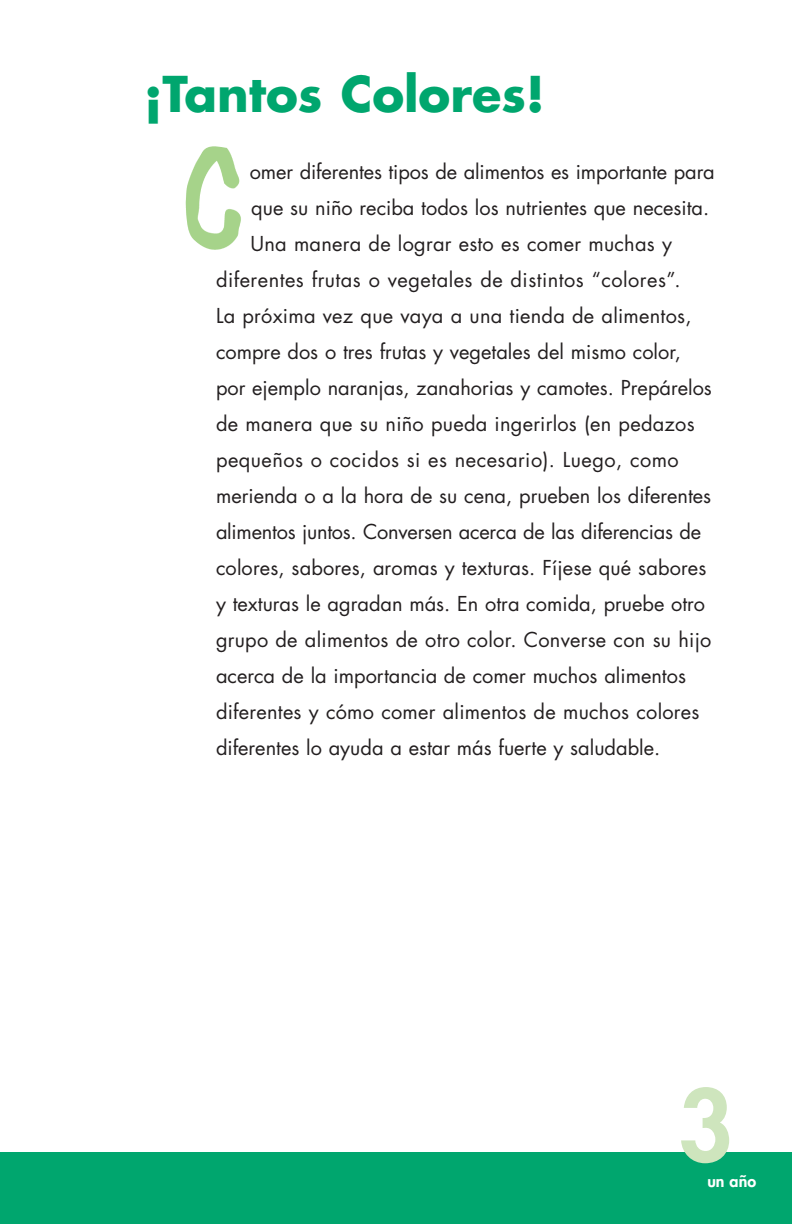
<style>
.page{position:relative;width:792px;height:1224px;background:#fff}
.page>*{position:absolute;margin:0;border:0;box-sizing:border-box;transform-origin:0 0}
.t1{font:800 96px "Futura";color:#cee5bd}
.t2{font:700 48px "Futura";color:#00a66e}
.t3{font:20px "Futura";color:#231f20}
.t4{font:20px "Futura";letter-spacing:.025em;color:#231f20}
.t5{font:800 16px "Futura";color:#fff}
</style>
<div class="page">
<div style="left:0;top:1152px;width:792px;height:72px;background:#00a66e"></div>
<img style="left:185px;top:146px;width:56px;height:104px">
<h2 class="t2" style="left:144px;top:72px;width:402px">¡Tantos Colores!</h2>
<p class="t3" style="left:250px;top:162px;width:466px">omer diferentes tipos de alimentos es importante para</p>
<p class="t3" style="left:251px;top:198px;width:460px">que su niño reciba todos los nutrientes que necesita.</p>
<p class="t3" style="left:250px;top:234px;width:423px">Una manera de lograr esto es comer muchas y</p>
<p class="t4" style="left:216px;top:270px;width:466px">diferentes frutas o vegetales de distintos “colores”.</p>
<p class="t3" style="left:216px;top:306px;width:477px">La próxima vez que vaya a una tienda de alimentos,</p>
<p class="t3" style="left:216px;top:342px;width:467px">compre dos o tres frutas y vegetales del mismo color,</p>
<p class="t3" style="left:216px;top:378px;width:497px">por ejemplo naranjas, zanahorias y camotes. Prepárelos</p>
<p class="t3" style="left:216px;top:414px;width:480px">de manera que su niño pueda ingerirlos (en pedazos</p>
<p class="t4" style="left:216px;top:450px;width:464px">pequeños o cocidos si es necesario). Luego, como</p>
<p class="t3" style="left:216px;top:486px;width:497px">merienda o a la hora de su cena, prueben los diferentes</p>
<p class="t3" style="left:216px;top:522px;width:487px">alimentos juntos. Conversen acerca de las diferencias de</p>
<p class="t3" style="left:216px;top:558px;width:492px">colores, sabores, aromas y texturas. Fíjese qué sabores</p>
<p class="t3" style="left:216px;top:594px;width:491px">y texturas le agradan más. En otra comida, pruebe otro</p>
<p class="t3" style="left:216px;top:630px;width:497px">grupo de alimentos de otro color. Converse con su hijo</p>
<p class="t3" style="left:216px;top:666px;width:471px">acerca de la importancia de comer muchos alimentos</p>
<p class="t3" style="left:216px;top:702px;width:485px">diferentes y cómo comer alimentos de muchos colores</p>
<p class="t3" style="left:216px;top:738px;width:446px">diferentes lo ayuda a estar más fuerte y saludable.</p>
<h1 class="t1" style="left:678px;top:1080px;width:57px">3</h1>
<p class="t5" style="left:707px;top:1174px;width:50px">un año</p>
</div>
